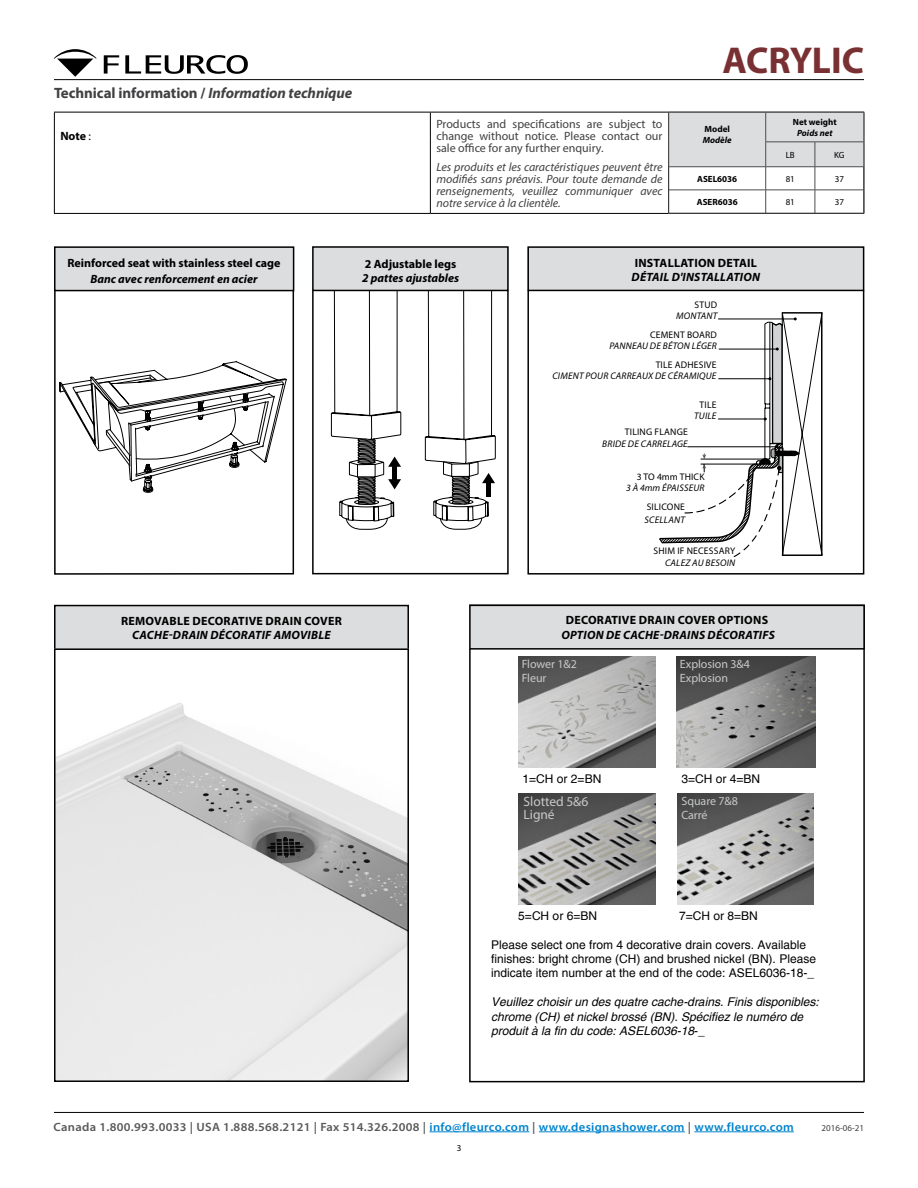
<style>
.page{position:relative;width:918px;height:1188px;background:#fff}
.page>*{position:absolute;margin:0;border:0;box-sizing:border-box;transform-origin:0 0}
.t1{font:700 37.5px "Myriad Pro";letter-spacing:-.01em;color:#793032}
.t2{font:700 15px "Myriad Pro";letter-spacing:-.005em;color:#414042}
.t3{font:13.5px/13.5px "Myriad Pro";letter-spacing:-.005em;color:#c7c8ca}
.t4{font:12px/14.4px "Helvetica";color:#000}
.t5{font:italic 12px/12px "Myriad Pro";color:#414042;text-align:justify}
.t6{font:italic 12px/14.4px "Helvetica";color:#000}
.t7{font:700 12px "Myriad Pro";letter-spacing:.005em;color:#000}
.t8{font:600 12px "Myriad Pro";letter-spacing:.025em;color:#58595b;scale:1.05 1}
.t9{font:12px/12px "Myriad Pro";color:#414042;text-align:justify}
.t10{font:italic 700 12px "Myriad Pro";letter-spacing:.02em;color:#000}
.t11{font:12px/13.5px "Myriad Pro";letter-spacing:-.005em;color:#c7c8ca}
.t12{font:italic 700 12px "Myriad Pro";color:#000}
.t13{font:italic 9.6px "Myriad Pro";letter-spacing:.02em;color:#000}
.t14{font:9.6px "Myriad Pro";letter-spacing:.02em;color:#000}
.t15{font:700 9px "Myriad Pro";color:#000}
.t16{font:italic 700 9px "Myriad Pro";color:#000}
.t17{font:9px "Myriad Pro";color:#000}
.t18{font:9px "Myriad Pro";color:#414042}
.s1{font-style:italic}
.s2{font-weight:400}
.s3{font-style:normal}
.s4{color:#0083cd}
</style>
<div class="page">
<hr style="left:54px;top:1112px;width:810px;height:1px;background:#000">
<hr style="left:429px;top:1132px;width:100px;height:1px;background:#0083cd">
<hr style="left:539px;top:1132px;width:146px;height:1px;background:#0083cd">
<hr style="left:694px;top:1132px;width:100px;height:1px;background:#0083cd">
<hr style="left:54px;top:79px;width:810px;height:1px;background:#000">
<svg style="left:104px;top:55px;width:15px;height:19px"></svg>
<svg style="left:125px;top:55px;width:123px;height:19px"></svg>
<svg style="left:54px;top:49px;width:42px;height:28px"></svg>
<div style="left:313px;top:247px;width:195px;height:44px;background:#dcddde"></div>
<div style="left:312px;top:246px;width:197px;height:45px;border:2px solid #000"></div>
<div style="left:312px;top:290px;width:197px;height:284px;border:2px solid #000"></div>
<svg style="left:331px;top:290px;width:70px;height:240px"></svg>
<svg style="left:425px;top:290px;width:71px;height:240px"></svg>
<div style="left:528px;top:247px;width:336px;height:43px;background:#dcddde"></div>
<div style="left:527px;top:246px;width:337px;height:45px;border:2px solid #000"></div>
<div style="left:527px;top:290px;width:337px;height:285px;border:2px solid #000"></div>
<div style="left:54px;top:247px;width:240px;height:44px;background:#dcddde"></div>
<div style="left:54px;top:246px;width:240px;height:45px;border:2px solid #000"></div>
<div style="left:54px;top:290px;width:240px;height:285px;border:2px solid #000"></div>
<div style="left:55px;top:606px;width:353px;height:43px;background:#dcddde"></div>
<div style="left:54px;top:605px;width:355px;height:44px;border:2px solid #000"></div>
<div style="left:470px;top:605px;width:394px;height:44px;background:#dcddde"></div>
<div style="left:469px;top:605px;width:396px;height:45px;border:2px solid #000"></div>
<img style="left:677px;top:793px;width:136px;height:111px">
<img style="left:677px;top:656px;width:139px;height:111px">
<img style="left:519px;top:793px;width:137px;height:111px">
<img style="left:518px;top:656px;width:138px;height:111px">
<hr style="left:54px;top:112px;width:376px;height:1px;background:#000">
<svg style="left:54px;top:112px;width:1px;height:25px"></svg>
<hr style="left:430px;top:112px;width:239px;height:1px;background:#000">
<svg style="left:430px;top:112px;width:1px;height:25px"></svg>
<hr style="left:54px;top:137px;width:1px;height:76px;background:#000">
<hr style="left:430px;top:137px;width:1px;height:76px;background:#000">
<hr style="left:54px;top:213px;width:376px;height:1px;background:#000">
<hr style="left:430px;top:213px;width:239px;height:1px;background:#000">
<svg style="left:659px;top:312px;width:164px;height:246px"></svg>
<svg style="left:59px;top:361px;width:228px;height:132px"></svg>
<img style="left:57px;top:703px;width:349px;height:376px">
<div style="left:54px;top:648px;width:355px;height:434px;border:2px solid #000"></div>
<hr style="left:669px;top:213px;width:97px;height:1px;background:#4d4d4f">
<hr style="left:766px;top:213px;width:49px;height:1px;background:#4d4d4f">
<hr style="left:815px;top:213px;width:49px;height:1px;background:#4d4d4f">
<svg style="left:668px;top:112px;width:197px;height:101px"></svg>
<hr style="left:815px;top:166px;width:49px;height:1px;background:#4d4d4f">
<p class="t2" style="left:54px;top:83px;width:300px">Technical information / <span class="s1">Information technique</span></p>
<p class="t7" style="left:60px;top:128px;width:32px">Note <span class="s2">:</span></p>
<p class="t9" style="left:436px;top:118px;width:228px">Products and specifications are subject to change without notice. Please contact our sale office for any further enquiry.</p>
<p class="t5" style="left:436px;top:160px;width:228px">Les produits et les caractéristiques peuvent être modifiés sans préavis. Pour toute demande de renseignements, veuillez communiquer avec notre service à la clientèle.</p>
<h1 class="t1" style="left:722px;top:36px;width:143px">ACRYLIC</h1>
<p class="t15" style="left:704px;top:123px;width:27px">Model</p>
<p class="t16" style="left:703px;top:134px;width:30px">Modèle</p>
<p class="t15" style="left:793px;top:116px;width:45px">Net weight</p>
<p class="t16" style="left:797px;top:127px;width:37px">Poids net</p>
<p class="t17" style="left:786px;top:149px;width:11px">LB</p>
<p class="t17" style="left:834px;top:149px;width:12px">KG</p>
<p class="t15" style="left:697px;top:173px;width:42px">ASEL6036</p>
<p class="t17" style="left:786px;top:173px;width:11px">81</p>
<p class="t17" style="left:835px;top:173px;width:11px">37</p>
<p class="t15" style="left:697px;top:196px;width:42px">ASER6036</p>
<p class="t17" style="left:786px;top:196px;width:11px">81</p>
<p class="t17" style="left:835px;top:196px;width:11px">37</p>
<p class="t7" style="left:67px;top:255px;width:215px">Reinforced seat with stainless steel cage</p>
<p class="t12" style="left:90px;top:272px;width:169px">Banc avec renforcement en acier</p>
<p class="t7" style="left:365px;top:256px;width:93px">2 Adjustable legs</p>
<p class="t12" style="left:362px;top:270px;width:98px">2 pattes ajustables</p>
<p class="t7" style="left:121px;top:613px;width:222px">REMOVABLE DECORATIVE DRAIN COVER</p>
<p class="t10" style="left:132px;top:627px;width:200px">CACHE-DRAIN DÉCORATIF AMOVIBLE</p>
<p class="t7" style="left:635px;top:255px;width:124px">INSTALLATION DETAIL</p>
<p class="t10" style="left:632px;top:269px;width:130px">DÉTAIL D'INSTALLATION</p>
<p class="t14" style="left:695px;top:299px;width:24px">STUD</p>
<p class="t13" style="left:676px;top:310px;width:43px">MONTANT</p>
<p class="t14" style="left:650px;top:329px;width:68px">CEMENT BOARD</p>
<p class="t13" style="left:609px;top:340px;width:109px">PANNEAU DE BÉTON LÉGER</p>
<p class="t14" style="left:656px;top:358px;width:62px">TILE ADHESIVE</p>
<p class="t13" style="left:552px;top:370px;width:166px">CIMENT POUR CARREAUX DE CÉRAMIQUE</p>
<p class="t14" style="left:700px;top:399px;width:18px">TILE</p>
<p class="t13" style="left:694px;top:410px;width:24px">TUILE</p>
<p class="t14" style="left:625px;top:426px;width:64px">TILING FLANGE</p>
<p class="t13" style="left:602px;top:438px;width:87px">BRIDE DE CARRELAGE</p>
<p class="t14" style="left:637px;top:471px;width:69px">3 TO 4mm THICK</p>
<p class="t13" style="left:626px;top:482px;width:80px">3 À 4mm ÉPAISSEUR</p>
<p class="t14" style="left:647px;top:501px;width:40px">SILICONE</p>
<p class="t13" style="left:645px;top:514px;width:42px">SCELLANT</p>
<p class="t14" style="left:654px;top:545px;width:83px">SHIM IF NECESSARY</p>
<p class="t13" style="left:665px;top:556px;width:72px">CALEZ AU BESOIN</p>
<p class="t7" style="left:566px;top:613px;width:204px">DECORATIVE DRAIN COVER OPTIONS</p>
<p class="t10" style="left:561px;top:627px;width:215px">OPTION DE CACHE-DRAINS DÉCORATIFS</p>
<p class="t11" style="left:522px;top:657px;width:57px">Flower 1&amp;2<br>Fleur</p>
<p class="t11" style="left:680px;top:657px;width:71px">Explosion 3&amp;4<br>Explosion</p>
<p class="t4" style="left:523px;top:772px;width:80px">1=CH or 2=BN</p>
<p class="t4" style="left:682px;top:772px;width:80px">3=CH or 4=BN</p>
<p class="t3" style="left:524px;top:794px;width:66px">Slotted 5&amp;6<br>Ligné</p>
<p class="t11" style="left:681px;top:794px;width:58px">Square 7&amp;8<br>Carré</p>
<p class="t4" style="left:518px;top:909px;width:80px">5=CH or 6=BN</p>
<p class="t4" style="left:679px;top:909px;width:80px">7=CH or 8=BN</p>
<p class="t4" style="left:491px;top:937px;width:326px">Please select one from 4 decorative drain covers. Available finishes: bright chrome (CH) and brushed nickel (BN). Please indicate item number at the end of the code: ASEL6036-18-_</p>
<p class="t6" style="left:491px;top:995px;width:329px">Veuillez choisir un des quatre cache-drains. Finis disponibles: chrome (CH) et nickel brossé (BN). Spécifiez le numéro de produit à la fin du code: ASEL6036-18<span class="s3">-_</span></p>
<p class="t8" style="left:54px;top:1119px;width:707px">Canada 1.800.993.0033 | USA 1.888.568.2121 | Fax 514.326.2008 | <span class="s4">info@fleurco.com</span> | <span class="s4">www.designashower.com</span> | <span class="s4">www.fleurco.com</span></p>
<p class="t18" style="left:822px;top:1122px;width:44px">2016-06-21</p>
<p class="t17" style="left:457px;top:1142px;width:6px">3</p>
</div>
